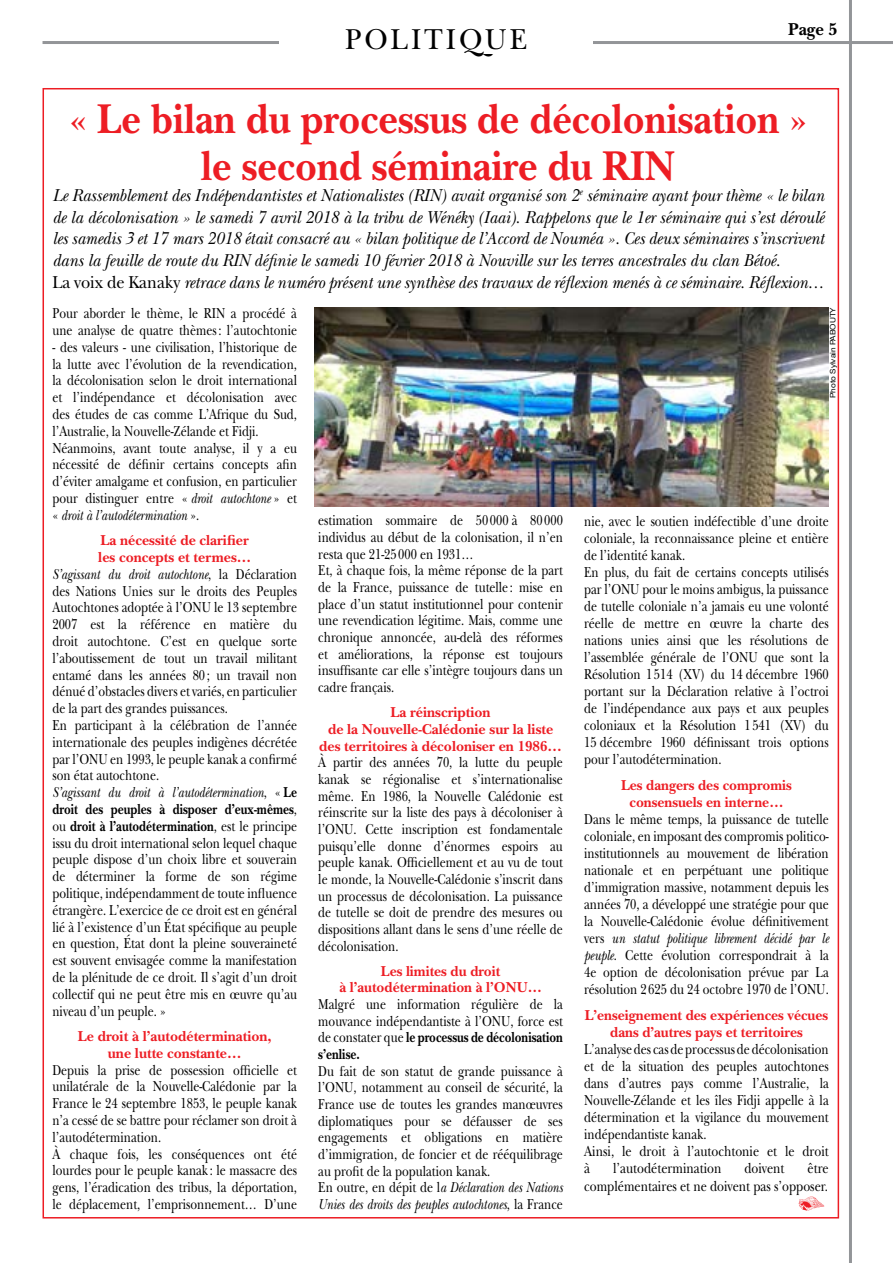
<style>
.page{position:relative;width:893px;height:1263px;background:#fff}
.page>*{position:absolute;margin:0;border:0;box-sizing:border-box;transform-origin:0 0}
.t1{font:700 43.5px/46.5px "New Baskerville";color:#ed1d24;text-align:center;scale:.9 1}
.t2{font:30px "New Baskerville";letter-spacing:.1em;color:#000;scale:.95 1}
.t3{font:italic 18px/21.6px "New Baskerville";color:#000;scale:.91 1}
.t4{font:700 18px "New Baskerville";color:#000;scale:.95 1}
.t5{font:15px/16.6px "New Baskerville";color:#000;scale:.8 1}
.t6{font:700 15px/16.6px "New Baskerville";color:#ed1d24;text-align:center;scale:.96 1}
.t7{font:700 15px/17.1px "New Baskerville";color:#ed1d24;text-align:center;scale:.94 1}
.t8{font:italic 15px "New Baskerville";color:#000;scale:.8 1}
.t9{font:700 15px "New Baskerville";color:#000;scale:.8 1}
.t10{font:15px/17.9px "New Baskerville";color:#000;text-align:right;scale:.82 1}
.t11{font:7.5px "Helvetica Neue";color:#000;scale:1.1 1}
.s1{font-style:normal}
.s2{font-style:italic}
.s3{font-weight:700;font-style:normal}
.s4{font-weight:400}
.s5{font-weight:700}
</style>
<div class="page">
<img style="left:315px;top:307px;width:514px;height:199px">
<hr style="left:849px;top:0;width:3px;height:1263px;background:#939598">
<hr style="left:43px;top:41px;width:850px;height:3px;background:#939598">
<div style="left:279px;top:21px;width:314px;height:33px;background:#fff"></div>
<svg style="left:799px;top:1196px;width:25px;height:14px"></svg>
<h2 class="t2" style="left:355px;top:21px;width:193px">POLITIQUE</h2>
<p class="t4" style="left:788px;top:19px;width:53px">Page 5</p>
<h2 class="t2" style="left:345px;top:21px;width:194px">POLITIQUE</h2>
<h1 class="t1" style="left:69px;top:96px;width:822px">« Le bilan du processus de décolonisation » le second séminaire du RIN</h1>
<p class="t3" style="left:52px;top:185px;width:850px">Le Rassemblement des Indépendantistes et Nationalistes (RIN) avait organisé son 2<sup>e</sup> séminaire ayant pour thème « le bilan de la décolonisation » le samedi 7 avril 2018 à la tribu de Wénéky (Iaai). Rappelons que le 1er séminaire qui s’est déroulé les samedis 3 et 17 mars 2018 était consacré au « bilan politique de l’Accord de Nouméa ». Ces deux séminaires s’inscrivent dans la feuille de route du RIN définie le samedi 10 février 2018 à Nouville sur les terres ancestrales du clan Bétoé.<br><span class="s1">La voix de Kanaky</span> retrace dans le numéro présent une synthèse des travaux de réflexion menés à ce séminaire. Réflexion…</p>
<p class="t5" style="left:52px;top:305px;width:307px">Pour aborder le thème, le RIN a procédé à une analyse de quatre thèmes: l’autochtonie</p>
<p class="t5" style="left:52px;top:339px;width:307px">- des valeurs - une civilisation, l’historique de la lutte avec l’évolution de la revendication, la décolonisation selon le droit international et l’indépendance et décolonisation avec des études de cas comme L’Afrique du Sud, l’Australie, la Nouvelle-Zélande et Fidji.<br>Néanmoins, avant toute analyse, il y a eu nécessité de définir certains concepts afin d’éviter amalgame et confusion, en particulier pour distinguer entre « <span class="s2">droit autochtone</span> » et « <span class="s2">droit à l’autodétermination</span> ».</p>
<p class="t6" style="left:101px;top:532px;width:156px">La nécessité de clarifier</p>
<p class="t6" style="left:98px;top:549px;width:161px">les concepts et termes…</p>
<p class="t8" style="left:52px;top:565px;width:307px">S’agissant du droit autochtone<span class="s1">, la Déclaration</span></p>
<p class="t5" style="left:52px;top:582px;width:307px">des Nations Unies sur le droits des Peuples</p>
<p class="t5" style="left:52px;top:599px;width:307px">Autochtones adoptée à l’ONU le 13 septembre</p>
<p class="t5" style="left:52px;top:616px;width:307px">2007 est la référence en matière du</p>
<p class="t5" style="left:52px;top:633px;width:307px">droit autochtone. C’est en quelque sorte</p>
<p class="t5" style="left:52px;top:650px;width:307px">l’aboutissement de tout un travail militant</p>
<p class="t5" style="left:52px;top:666px;width:307px">entamé dans les années 80; un travail non</p>
<p class="t5" style="left:52px;top:683px;width:307px">dénué d’obstacles divers et variés, en particulier</p>
<p class="t5" style="left:52px;top:700px;width:219px">de la part des grandes puissances.</p>
<p class="t5" style="left:52px;top:717px;width:307px">En participant à la célébration de l’année</p>
<p class="t5" style="left:52px;top:734px;width:307px">internationale des peuples indigènes décrétée</p>
<p class="t5" style="left:52px;top:750px;width:307px">par l’ONU en 1993, le peuple kanak a confirmé</p>
<p class="t5" style="left:52px;top:767px;width:133px">son état autochtone.</p>
<p class="t8" style="left:52px;top:783px;width:307px">S’agissant du droit à l’autodétermination<span class="s1">, «</span> <span class="s3">Le</span></p>
<p class="t9" style="left:52px;top:800px;width:307px">droit des peuples à disposer d’eux-mêmes<span class="s4">,</span></p>
<p class="t9" style="left:52px;top:817px;width:307px"><span class="s4">ou</span> droit à l’autodétermination<span class="s4">, est le principe</span></p>
<p class="t5" style="left:52px;top:834px;width:307px">issu du droit international selon lequel chaque</p>
<p class="t5" style="left:52px;top:851px;width:307px">peuple dispose d’un choix libre et souverain</p>
<p class="t5" style="left:52px;top:868px;width:307px">de déterminer la forme de son régime</p>
<p class="t5" style="left:52px;top:885px;width:307px">politique, indépendamment de toute influence</p>
<p class="t5" style="left:52px;top:902px;width:307px">étrangère. L’exercice de ce droit est en général</p>
<p class="t5" style="left:52px;top:918px;width:307px">lié à l’existence d’un État spécifique au peuple</p>
<p class="t5" style="left:52px;top:935px;width:307px">en question, État dont la pleine souveraineté</p>
<p class="t5" style="left:52px;top:952px;width:307px">est souvent envisagée comme la manifestation</p>
<p class="t5" style="left:52px;top:969px;width:307px">de la plénitude de ce droit. Il s’agit d’un droit</p>
<p class="t5" style="left:52px;top:986px;width:307px">collectif qui ne peut être mis en œuvre qu’au</p>
<p class="t5" style="left:52px;top:1002px;width:143px">niveau d’un peuple. »</p>
<p class="t6" style="left:78px;top:1028px;width:203px">Le droit à l’autodétermination, une lutte constante…</p>
<p class="t5" style="left:52px;top:1061px;width:307px">Depuis la prise de possession officielle et unilatérale de la Nouvelle-Calédonie par la France le 24 septembre 1853, le peuple kanak n’a cessé de se battre pour réclamer son droit à l’autodétermination.<br>À chaque fois, les conséquences ont été lourdes pour le peuple kanak: le massacre des gens, l’éradication des tribus, la déportation, le déplacement, l’emprisonnement… D’une</p>
<p class="t11" style="left:827px;top:398px;width:84px;rotate:-90deg">Photo Sylvain PABOUTY</p>
<p class="t5" style="left:318px;top:512px;width:307px">estimation sommaire de 50000 à 80000 individus au début de la colonisation, il n’en resta que 21-25000 en 1931…<br>Et, à chaque fois, la même réponse de la part de la France, puissance de tutelle: mise en place d’un statut institutionnel pour contenir une revendication légitime. Mais, comme une chronique annoncée, au-delà des réformes et améliorations, la réponse est toujours insuffisante car elle s’intègre toujours dans un cadre français.</p>
<p class="t6" style="left:319px;top:704px;width:254px">La réinscription<br>de la Nouvelle-Calédonie sur la liste des territoires à décoloniser en 1986…</p>
<p class="t5" style="left:318px;top:754px;width:307px;text-align:justify">À partir des années 70, la lutte du peuple kanak se régionalise et s’internationalise même. En 1986, la Nouvelle Calédonie est réinscrite sur la liste des pays à décoloniser à l’ONU. Cette inscription est fondamentale puisqu’elle donne d’énormes espoirs au peuple kanak. Officiellement et au vu de tout le monde, la Nouvelle-Calédonie s’inscrit dans un processus de décolonisation. La puissance de tutelle se doit de prendre des mesures ou dispositions allant dans le sens d’une réelle de décolonisation.</p>
<p class="t7" style="left:339px;top:962px;width:217px;line-height:16.6px">Les limites du droit<br>à l’autodétermination à l’ONU…</p>
<p class="t5" style="left:318px;top:996px;width:307px;text-align:justify">Malgré une information régulière de la mouvance indépendantiste à l’ONU, force est de constater que <span class="s5">le processus de décolonisation s’enlise.</span></p>
<p class="t5" style="left:318px;top:1062px;width:307px">Du fait de son statut de grande puissance à l’ONU, notamment au conseil de sécurité, la France use de toutes les grandes manœuvres diplomatiques pour se défausser de ses engagements et obligations en matière d’immigration, de foncier et de rééquilibrage au profit de la population kanak.<br>En outre, en dépit de l<span class="s2">a Déclaration des Nations Unies des droits des peuples autochtones</span>, la France</p>
<p class="t5" style="left:584px;top:512px;width:307px;line-height:17.1px">nie, avec le soutien indéfectible d’une droite coloniale, la reconnaissance pleine et entière de l’identité kanak.<br>En plus, du fait de certains concepts utilisés par l’ONU pour le moins ambigus, la puissance de tutelle coloniale n’a jamais eu une volonté réelle de mettre en œuvre la charte des nations unies ainsi que les résolutions de l’assemblée générale de l’ONU que sont la Résolution 1514 (XV) du 14 décembre 1960 portant sur la Déclaration relative à l’octroi de l’indépendance aux pays et aux peuples coloniaux et la Résolution 1541 (XV) du 15 décembre 1960 définissant trois options pour l’autodétermination.</p>
<p class="t7" style="left:621px;top:776px;width:183px">Les dangers des compromis consensuels en interne…</p>
<p class="t5" style="left:584px;top:810px;width:307px;line-height:17.1px;text-align:justify">Dans le même temps, la puissance de tutelle coloniale, en imposant des compromis politico&shy;institutionnels au mouvement de libération nationale et en perpétuant une politique d’immigration massive, notamment depuis les années 70, a développé une stratégie pour que la Nouvelle-Calédonie évolue définitivement vers <span class="s2">un statut politique librement décidé par le peuple</span>. Cette évolution correspondrait à la 4e option de décolonisation prévue par La résolution 2625 du 24 octobre 1970 de l’ONU.</p>
<p class="t7" style="left:585px;top:1006px;width:260px">L’enseignement des expériences vécues dans d’autres pays et territoires</p>
<p class="t5" style="left:584px;top:1041px;width:307px;line-height:17.1px">L’analyse des cas de processus de décolonisation et de la situation des peuples autochtones dans d’autres pays comme l’Australie, la Nouvelle-Zélande et les îles Fidji appelle à la détermination et la vigilance du mouvement indépendantiste kanak.<br>Ainsi, le droit à l’autochtonie et le droit à</p>
<p class="t10" style="left:613px;top:1160px;width:134px">l’autodétermination</p>
<p class="t10" style="left:744px;top:1160px;width:50px">doivent</p>
<p class="t10" style="left:584px;top:1160px;width:300px">être<br>complémentaires et ne doivent pas s’opposer.</p>
</div>
